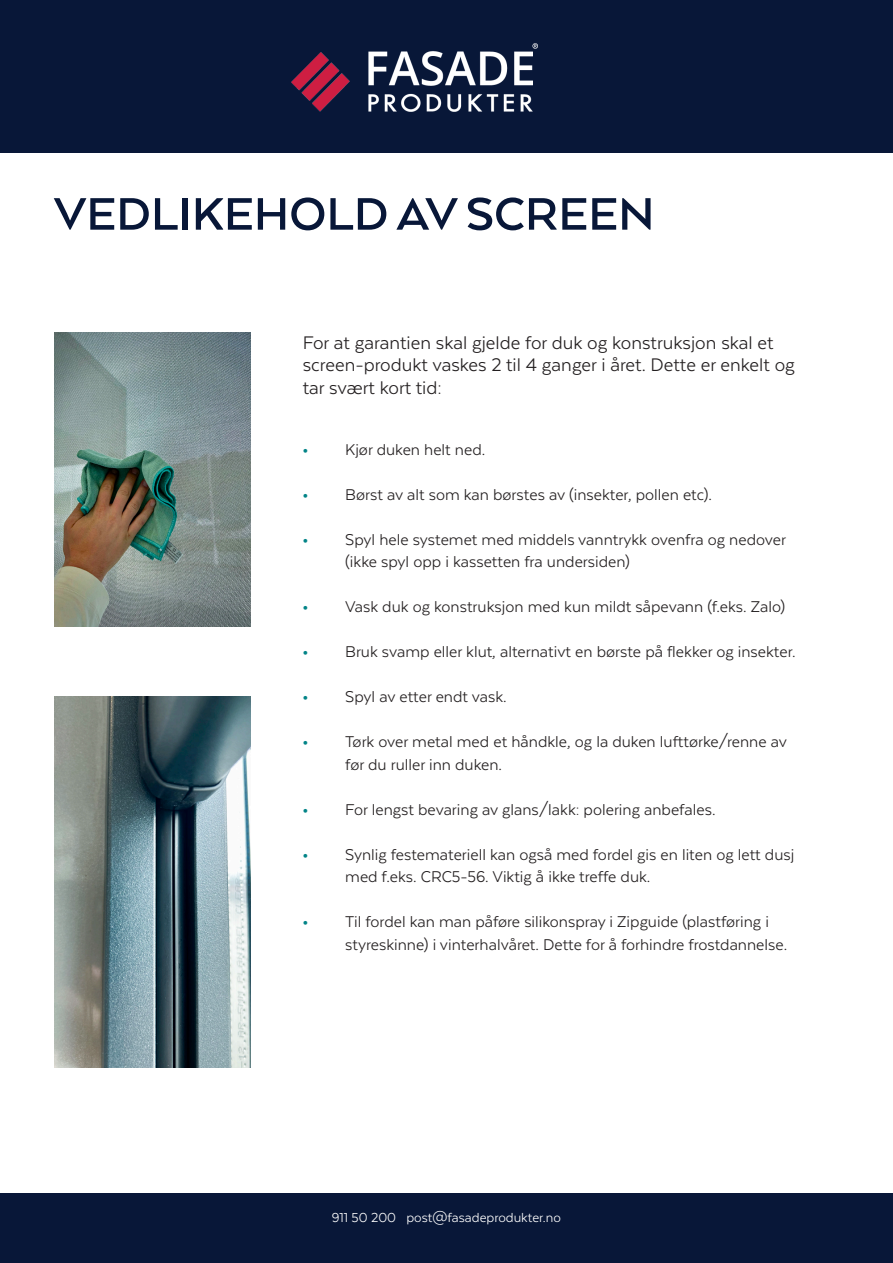
<style>
.page{position:relative;width:893px;height:1263px;background:#fff}
.page>*{position:absolute;margin:0;border:0;box-sizing:border-box;transform-origin:0 0}
.t1{font:700 52.5px "Arquitecta";color:#081738}
.t2{font:21px/22.5px "Texta";color:#231f20}
.t3{font:18px/22.5px "Texta";color:#231f20}
.t4{font:15px "Texta";color:#fff}
.s1{font-family:"Montserrat";font-weight:700;font-size:15px;color:#028487}
</style>
<div class="page">
<div style="left:0;top:1193px;width:893px;height:70px;background:#081738"></div>
<div style="left:0;top:0;width:893px;height:153px;background:#081738"></div>
<img style="left:292px;top:44px;width:245px;height:67px">
<img style="left:54px;top:696px;width:197px;height:371px">
<img style="left:54px;top:333px;width:197px;height:293px">
<p class="t1" style="left:54px;top:181px;width:602px">VEDLIKEHOLD AV SCREEN</p>
<p class="t2" style="left:303px;top:331px;width:494px">For at garantien skal gjelde for duk og konstruksjon skal et screen-produkt vaskes 2 til 4 ganger i året. Dette er enkelt og tar svært kort tid:</p>
<p class="t3" style="left:303px;top:438px;width:184px"><span class="s1">•</span> Kjør duken helt ned.</p>
<p class="t3" style="left:303px;top:483px;width:411px"><span class="s1">•</span> Børst av alt som kan børstes av (insekter, pollen etc).</p>
<p class="t3" style="left:345px;top:528px;width:442px;text-indent:-43px"><span class="s1">•</span> Spyl hele systemet med middels vanntrykk ovenfra og nedover (ikke spyl opp i kassetten fra undersiden)</p>
<p class="t3" style="left:303px;top:596px;width:484px"><span class="s1">•</span> Vask duk og konstruksjon med kun mildt såpevann (f.eks. Zalo)</p>
<p class="t3" style="left:303px;top:641px;width:494px"><span class="s1">•</span> Bruk svamp eller klut, alternativt en børste på flekker og insekter.</p>
<p class="t3" style="left:303px;top:686px;width:205px"><span class="s1">•</span> Spyl av etter endt vask.</p>
<p class="t3" style="left:345px;top:731px;width:443px;text-indent:-43px"><span class="s1">•</span> Tørk over metal med et håndkle, og la duken lufttørke/renne av før du ruller inn duken.</p>
<p class="t3" style="left:303px;top:798px;width:414px"><span class="s1">•</span> For lengst bevaring av glans/lakk: polering anbefales.</p>
<p class="t3" style="left:345px;top:843px;width:451px;text-indent:-43px"><span class="s1">•</span> Synlig festemateriell kan også med fordel gis en liten og lett dusj med f.eks. CRC5-56. Viktig å ikke treffe duk.</p>
<p class="t3" style="left:345px;top:911px;width:443px;text-indent:-43px"><span class="s1">•</span> Til fordel kan man påføre silikonspray i Zipguide (plastføring i styreskinne) i vinterhalvåret. Dette for å forhindre frostdannelse.</p>
<p class="t4" style="left:332px;top:1209px;width:231px">911 50 200 post@fasadeprodukter.no</p>
</div>
